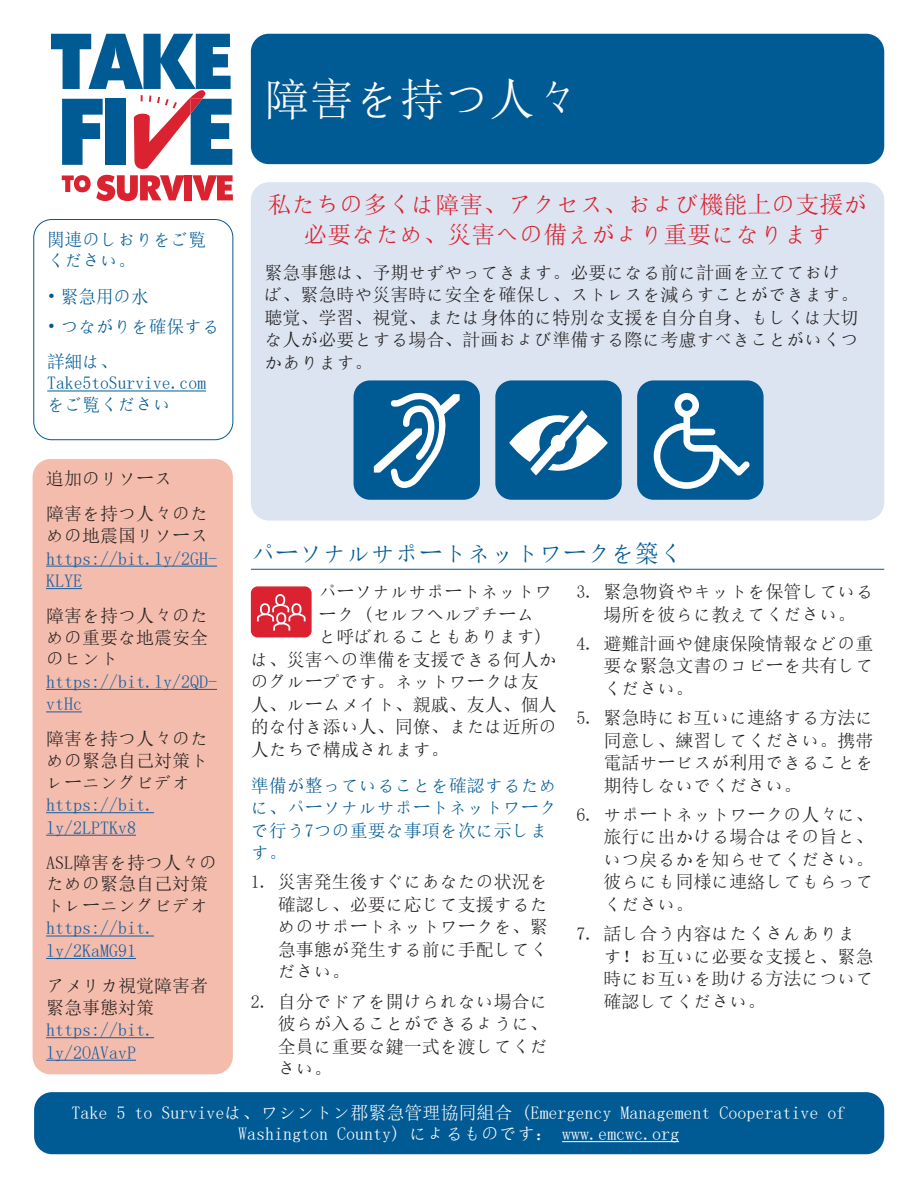
<style>
.page{position:relative;width:918px;height:1188px;background:#fff}
.page>*{position:absolute;margin:0;border:0;box-sizing:border-box;transform-origin:0 0}
.t1{font:45px "N Sim Sun";color:#fff}
.t2{font:24px/30px "N Sim Sun";color:#db2230;text-align:center}
.t3{font:24px "N Sim Sun";color:#005a93}
.t4{font:18px/22.5px "N Sim Sun";color:#231f20;text-align:justify}
.t5{font:18px/22.5px "N Sim Sun";color:#005a93}
.t6{font:18px/22.5px "N Sim Sun";color:#175d9e}
.t7{font:18px/21.6px "N Sim Sun";color:#fff;text-align:center}
</style>
<div class="page">
<div style="left:33px;top:219px;width:200px;height:221px;border:1px solid #005a93;border-radius:18px"></div>
<div style="left:33px;top:459px;width:200px;height:615px;background:#f4bcac;border-radius:18px"></div>
<div style="left:251px;top:182px;width:633px;height:339px;background:#dbe4f0;border-radius:18px"></div>
<div style="left:251px;top:34px;width:633px;height:130px;background:#005a93;border-radius:18px"></div>
<svg style="left:51px;top:34px;width:182px;height:167px"></svg>
<hr style="left:47px;top:391px;width:159px;height:1px;background:#005a93">
<div style="left:34px;top:1092px;width:850px;height:62px;background:#005a93;border-radius:18px"></div>
<hr style="left:562px;top:1141px;width:117px;height:1px;background:#fff">
<div style="left:251px;top:586px;width:61px;height:51px;background:#db2230;border-radius:7px"></div>
<div style="left:354px;top:380px;width:126px;height:120px;background:#005a93;border-radius:16px"></div>
<div style="left:495px;top:380px;width:127px;height:120px;background:#005a93;border-radius:16px"></div>
<div style="left:637px;top:380px;width:127px;height:120px;background:#005a93;border-radius:16px"></div>
<svg style="left:374px;top:392px;width:86px;height:96px"></svg>
<svg style="left:509px;top:410px;width:99px;height:65px"></svg>
<svg style="left:653px;top:393px;width:97px;height:96px"></svg>
<hr style="left:251px;top:569px;width:633px;height:1px;background:#005a93">
<svg style="left:257px;top:594px;width:49px;height:37px"></svg>
<hr style="left:46px;top:566px;width:171px;height:1px;background:#175d9e">
<hr style="left:46px;top:588px;width:36px;height:1px;background:#175d9e">
<hr style="left:46px;top:689px;width:171px;height:1px;background:#175d9e">
<hr style="left:46px;top:711px;width:36px;height:1px;background:#175d9e">
<hr style="left:46px;top:812px;width:108px;height:1px;background:#175d9e">
<hr style="left:46px;top:835px;width:90px;height:1px;background:#175d9e">
<hr style="left:46px;top:936px;width:108px;height:1px;background:#175d9e">
<hr style="left:46px;top:958px;width:90px;height:1px;background:#175d9e">
<hr style="left:46px;top:1037px;width:108px;height:1px;background:#175d9e">
<hr style="left:46px;top:1060px;width:90px;height:1px;background:#175d9e">
<p class="t5" style="left:47px;top:229px;width:160px;line-height:21.6px">関連のしおりをご覧ください。</p>
<p class="t5" style="left:47px;top:286px;width:103px">• 緊急用の水</p>
<p class="t5" style="left:47px;top:309px;width:174px;line-height:35.1px">• つながりを確保する詳細は、</p>
<p class="t5" style="left:47px;top:372px;width:160px;line-height:21.6px">Take5toSurvive.comをご覧ください</p>
<p class="t4" style="left:46px;top:461px;width:163px;line-height:35.1px">追加のリソース<br>障害を持つ人々のた</p>
<p class="t4" style="left:46px;top:524px;width:163px">めの地震国リソース</p>
<p class="t6" style="left:46px;top:547px;width:172px">https://bit.ly/2GH-<br>KLYE</p>
<p class="t4" style="left:46px;top:605px;width:163px;line-height:21.6px">障害を持つ人々のための重要な地震安全のヒント</p>
<p class="t6" style="left:46px;top:670px;width:172px">https://bit.ly/2QD&shy;vtHc</p>
<p class="t4" style="left:46px;top:728px;width:163px;line-height:21.6px">障害を持つ人々のための緊急自己対策トレーニングビデオ</p>
<p class="t6" style="left:46px;top:793px;width:109px">https://bit. ly/2LPTKv8</p>
<p class="t4" style="left:46px;top:852px;width:172px;line-height:21.6px;text-align:left">ASL障害を持つ人々のための緊急自己対策トレーニングビデオ</p>
<p class="t6" style="left:46px;top:917px;width:109px">https://bit. ly/2KaMG91</p>
<p class="t4" style="left:46px;top:975px;width:163px;line-height:21.6px">アメリカ視覚障害者緊急事態対策</p>
<p class="t6" style="left:46px;top:1018px;width:109px">https://bit. ly/2OAVavP</p>
<h1 class="t1" style="left:264px;top:76px;width:316px">障害を持つ人々</h1>
<h2 class="t2" style="left:268px;top:189px;width:601px">私たちの多くは障害、アクセス、および機能上の支援が必要なため、災害への備えがより重要になります</h2>
<p class="t4" style="left:264px;top:261px;width:595px;text-align:left">緊急事態は、予期せずやってきます。必要になる前に計画を立てておけば、緊急時や災害時に安全を確保し、ストレスを減らすことができます。聴覚、学習、視覚、または身体的に特別な支援を自分自身、もしくは大切な人が必要とする場合、計画および準備する際に考慮すべきことがいくつかあります。</p>
<h2 class="t3" style="left:251px;top:542px;width:433px">パーソナルサポートネットワークを築く</h2>
<p class="t4" style="left:318px;top:580px;width:235px">パーソナルサポートネットワ</p>
<p class="t4" style="left:318px;top:603px;width:217px">ーク (セルフヘルプチーム</p>
<p class="t4" style="left:318px;top:625px;width:226px">と呼ばれることもあります)</p>
<p class="t4" style="left:251px;top:648px;width:307px">は、災害への準備を支援できる何人か</p>
<p class="t4" style="left:251px;top:670px;width:289px">のグループです。ネットワークは友</p>
<p class="t4" style="left:251px;top:693px;width:307px">人、ルームメイト、親戚、友人、個人</p>
<p class="t4" style="left:251px;top:715px;width:307px">的な付き添い人、同僚、または近所の</p>
<p class="t4" style="left:251px;top:738px;width:199px">人たちで構成されます。</p>
<p class="t5" style="left:251px;top:774px;width:307px">準備が整っていることを確認するために、パーソナルサポートネットワークで行う7つの重要な事項を次に示します。</p>
<p class="t4" style="left:278px;top:871px;width:271px;text-indent:-27px">1. 災害発生後すぐにあなたの状況を確認し、必要に応じて支援するためのサポートネットワークを、緊急事態が発生する前に手配してください。</p>
<p class="t4" style="left:278px;top:990px;width:271px;text-indent:-27px">2. 自分でドアを開けられない場合に彼らが入ることができるように、全員に重要な鍵一式を渡してください。</p>
<p class="t4" style="left:577px;top:580px;width:299px;text-align:center">3. 緊急物資やキットを保管している場所を彼らに教えてください。</p>
<p class="t4" style="left:604px;top:632px;width:272px;text-indent:-27px">4. 避難計画や健康保険情報などの重要な緊急文書のコピーを共有してください。</p>
<p class="t4" style="left:604px;top:706px;width:272px;text-indent:-27px">5. 緊急時にお互いに連絡する方法に同意し、練習してください。携帯電話サービスが利用できることを期待しないでください。</p>
<p class="t4" style="left:604px;top:803px;width:272px;text-indent:-27px">6. サポートネットワークの人々に、旅行に出かける場合はその旨と、いつ戻るかを知らせてください。彼らにも同様に連絡してもらってください。</p>
<p class="t4" style="left:604px;top:922px;width:272px;text-align:left;text-indent:-27px">7. 話し合う内容はたくさんあります！お互いに必要な支援と、緊急時にお互いを助ける方法について確認してください。</p>
<p class="t7" style="left:72px;top:1101px;width:775px">Take 5 to Surviveは、ワシントン郡緊急管理協同組合 (Emergency Management Cooperative of<br>Washington County) によるものです： www.emcwc.org</p>
</div>
